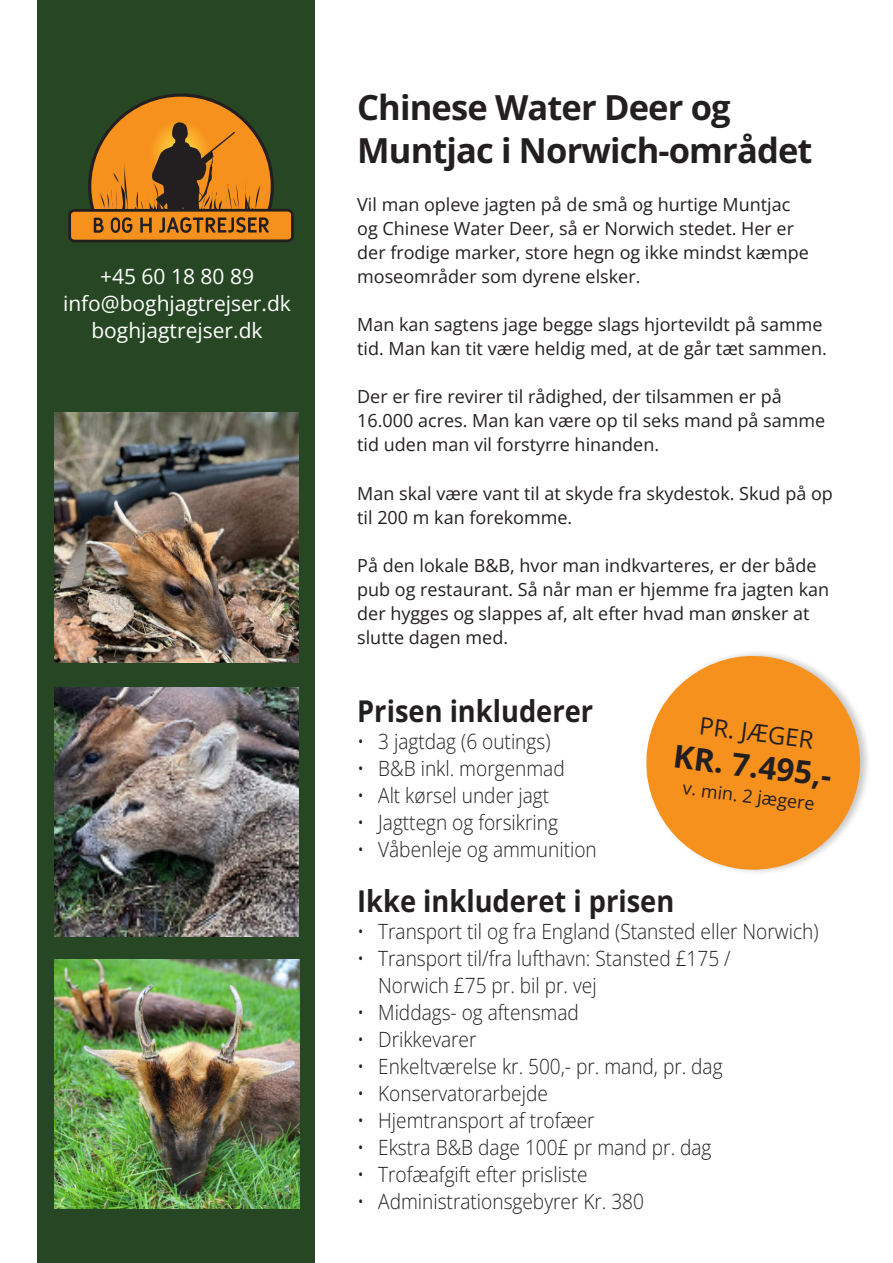
<style>
.page{position:relative;width:893px;height:1263px;background:#fff}
.page>*{position:absolute;margin:0;border:0;box-sizing:border-box;transform-origin:0 0}
.Heading{font:700 34.5px/43.5px "Open Sans";letter-spacing:-.025em;color:#231f20}
.t1{font:700 31.5px "Open Sans";color:#231f20}
.Sub_headings{font:700 30px "Open Sans";color:#231f20;scale:.91 1}
.t2{font:24px "Open Sans";color:#231f20}
.t3{font:300 21px/27px "Open Sans";color:#231f20;scale:.91 1}
.Brød_center{font:21px "Open Sans";color:#fff}
.Brød{font:18px/24px "Open Sans";color:#231f20}
</style>
<div class="page">
<div style="left:38px;top:0;width:277px;height:1263px;background:#274724"></div>
<svg style="left:68px;top:93px;width:226px;height:150px"></svg>
<img style="left:54px;top:687px;width:245px;height:249px">
<img style="left:54px;top:413px;width:245px;height:249px">
<img style="left:55px;top:960px;width:244px;height:249px">
<svg style="left:646px;top:653px;width:220px;height:220px;fill:#f6911e"></svg>
<p class="Brød_center" style="left:100px;top:262px;width:155px">+45 60 18 80 89</p>
<p class="Brød_center" style="left:63px;top:289px;width:229px">info@boghjagtrejser.dk</p>
<p class="Brød_center" style="left:91px;top:316px;width:173px">boghjagtrejser.dk</p>
<p class="Heading" style="left:357px;top:85px;width:457px">Chinese Water Deer og<br>Muntjac i Norwich-området</p>
<p class="Brød" style="left:357px;top:192px;width:453px">Vil man opleve jagten på de små og hurtige Muntjac og Chinese Water Deer, så er Norwich stedet. Her er der frodige marker, store hegn og ikke mindst kæmpe moseområder som dyrene elsker.</p>
<p class="Brød" style="left:357px;top:312px;width:471px">Man kan sagtens jage begge slags hjortevildt på samme tid. Man kan tit være heldig med, at de går tæt sammen.</p>
<p class="Brød" style="left:357px;top:384px;width:470px">Der er fire revirer til rådighed, der tilsammen er på<br>16.000 acres. Man kan være op til seks mand på samme tid uden man vil forstyrre hinanden.</p>
<p class="Brød" style="left:357px;top:480px;width:477px">Man skal være vant til at skyde fra skydestok. Skud på op til 200 m kan forekomme.</p>
<p class="Brød" style="left:357px;top:552px;width:473px">På den lokale B&amp;B, hvor man indkvarteres, er der både pub og restaurant. Så når man er hjemme fra jagten kan der hygges og slappes af, alt efter hvad man ønsker at slutte dagen med.</p>
<p class="Sub_headings" style="left:357px;top:690px;width:261px">Prisen inkluderer</p>
<p class="t3" style="left:357px;top:727px;width:214px">• 3 jagtdag (6 outings)</p>
<p class="t3" style="left:357px;top:754px;width:230px">• B&amp;B inkl. morgenmad</p>
<p class="t3" style="left:357px;top:781px;width:213px">• Alt kørsel under jagt</p>
<p class="t3" style="left:357px;top:808px;width:222px">• Jagttegn og forsikring</p>
<p class="t3" style="left:357px;top:835px;width:265px">• Våbenleje og ammunition</p>
<p class="Sub_headings" style="left:357px;top:879px;width:350px">Ikke inkluderet i prisen</p>
<p class="t3" style="left:357px;top:917px;width:508px">• Transport til og fra England (Stansted eller Norwich)</p>
<p class="t3" style="left:378px;top:944px;width:389px;text-indent:-21px">• Transport til/fra lufthavn: Stansted £175 /<br>Norwich £75 pr. bil pr. vej</p>
<p class="t3" style="left:357px;top:998px;width:245px">• Middags- og aftensmad</p>
<p class="t3" style="left:357px;top:1025px;width:133px">• Drikkevarer</p>
<p class="t3" style="left:357px;top:1052px;width:403px">• Enkeltværelse kr. 500,- pr. mand, pr. dag</p>
<p class="t3" style="left:357px;top:1079px;width:211px">• Konservatorarbejde</p>
<p class="t3" style="left:357px;top:1106px;width:262px">• Hjemtransport af trofæer</p>
<p class="t3" style="left:357px;top:1133px;width:391px">• Ekstra B&amp;B dage 100£ pr mand pr. dag</p>
<p class="t3" style="left:357px;top:1160px;width:255px">• Trofæafgift efter prisliste</p>
<p class="t3" style="left:357px;top:1187px;width:317px">• Administrationsgebyrer Kr. 380</p>
<p class="t2" style="left:702px;top:709px;width:116px;rotate:7deg">PR. JÆGER</p>
<p class="t1" style="left:676px;top:734px;width:161px;rotate:7deg">KR. 7.495,-</p>
<p class="Brød" style="left:685px;top:775px;width:134px;rotate:7deg">v. min. 2 jægere</p>
</div>
